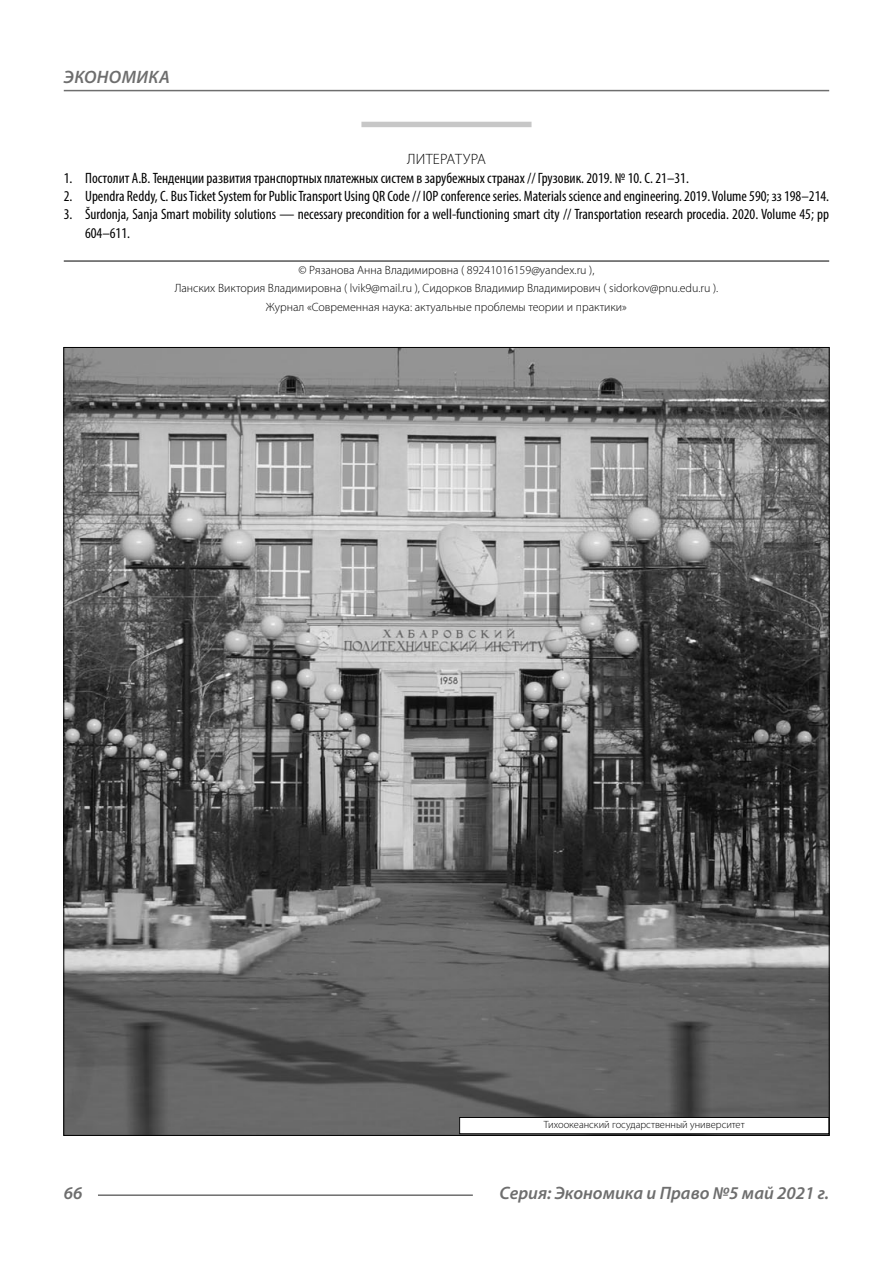
<style>
.page{position:relative;width:893px;height:1263px;background:#fff}
.page>*{position:absolute;margin:0;border:0;box-sizing:border-box;transform-origin:0 0}
.t1{font:italic 600 18px "Myriad Pro";color:#6e6e6e}
.t2{font:condensed 15px/18.3px "Myriad Pro";color:#000}
.Literature{font:300 15px "Myriad Pro";letter-spacing:.02em;color:#000}
.Copy{font:300 12px/18.3px "Myriad Pro";color:#000;text-align:center}
.Author-doc{font:300 10.5px "Myriad Pro";color:#000}
</style>
<div class="page">
<div style="left:361px;top:122px;width:170px;height:6px;background:#c7c7c7"></div>
<hr style="left:64px;top:261px;width:765px;height:1px;background:#000">
<img style="left:65px;top:349px;width:763px;height:785px">
<div style="left:460px;top:1117px;width:369px;height:17px;background:#fff"></div>
<div style="left:459px;top:1117px;width:370px;height:17px;border:1px solid #000"></div>
<hr style="left:98px;top:1194px;width:375px;height:2px;background:#6e6e6e">
<hr style="left:64px;top:90px;width:765px;height:1px;background:#6e6e6e">
<p class="t1" style="left:64px;top:66px;width:24px">Экономика</p>
<p class="Literature" style="left:407px;top:150px;width:80px">ЛИТЕРАТУРА</p>
<p class="t2" style="left:64px;top:168px;width:627px">1. Постолит А.В. Тенденции развития транспортных платежных систем в зарубежных странах // Грузовик. 2019. № 10. С. 21–31.</p>
<p class="t2" style="left:64px;top:187px;width:767px">2. Upendra Reddy, C. Bus Ticket System for Public Transport Using QR Code // IOP conference series. Materials science and engineering. 2019. Volume 590; зз 198–214.</p>
<p class="t2" style="left:85px;top:205px;width:746px;text-indent:-21px">3. Šurdonja, Sanja Smart mobility solutions — necessary precondition for a well-functioning smart city // Transportation research procedia. 2020. Volume 45; pp<br>604–611.</p>
<p class="Copy" style="left:175px;top:261px;width:545px">© Рязанова Анна Владимировна ( 89241016159@yandex.ru ),<br>Ланских Виктория Владимировна ( lvik9@mail.ru ), Сидорков Владимир Владимирович ( sidorkov@pnu.edu.ru ).<br>Журнал «Современная наука: актуальные проблемы теории и практики»</p>
<p class="Author-doc" style="left:544px;top:1118px;width:202px">Тихоокеанский государственный университет</p>
<p class="t1" style="left:64px;top:1182px;width:20px">66</p>
<p class="t1" style="left:500px;top:1182px;width:331px">Серия: Экономика и Право №5 май 2021 г.</p>
</div>
